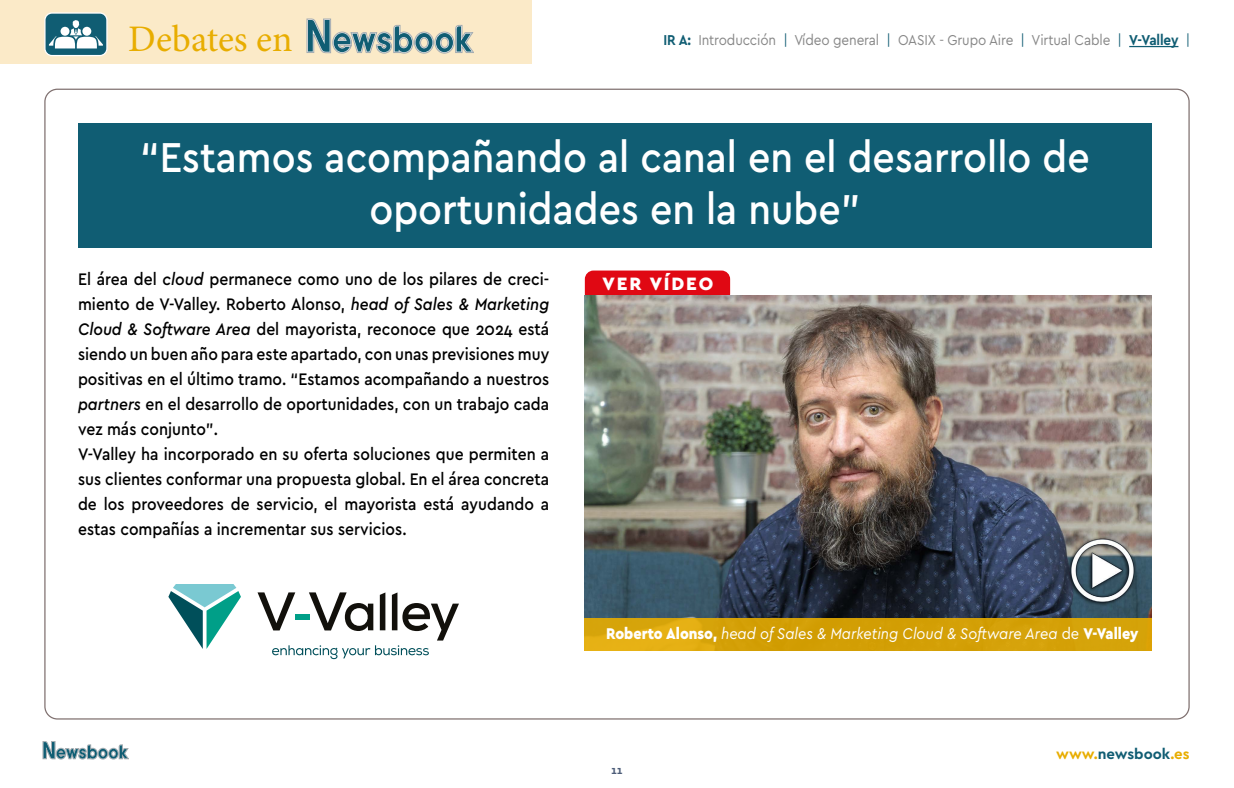
<style>
.page{position:relative;width:1234px;height:788px;background:#fff}
.page>*{position:absolute;margin:0;border:0;box-sizing:border-box;transform-origin:0 0}
.t1{font:500 43.75px/52.5px "Cera Pro";color:#fff;text-align:center;scale:.9 1}
.t2{font:37.5px "Minion Pro";color:#e8ad00}
.t3{font:900 18.75px "Cera Pro";letter-spacing:.1em;color:#fff}
.t4{font:500 17.5px/25px "Cera Pro";color:#000;scale:.9 1}
.t5{font:italic 16.25px "Cera Pro";color:#fff;scale:.9 1}
.t6{font:15px "Cera Pro";letter-spacing:-.01em;color:#878787;scale:.9 1}
.t7{font:700 15px "Cera Pro";color:#105d73}
.t8{font:700 11.25px "Cera Pro";color:#4d5d79}
.s1{font-weight:700;color:#105d73}
.s2{color:#105d73}
.s3{font-style:italic}
.s4{font-weight:900;font-style:normal}
.s5{font-style:normal}
.s6{color:#e8ad00}
</style>
<div class="page">
<div style="left:0;top:0;width:531px;height:64px;background:#fbeac8"></div>
<svg style="left:307px;top:19px;width:167px;height:34px"></svg>
<svg style="left:43px;top:741px;width:85px;height:18px"></svg>
<div style="left:45px;top:13px;width:62px;height:43px;background:#105d73;border-radius:7px"></div>
<svg style="left:49px;top:20px;width:54px;height:28px"></svg>
<div style="left:44px;top:12px;width:64px;height:44px;border:1px solid #fff;border-radius:7px"></div>
<hr style="left:1129px;top:46px;width:49px;height:1px;background:#105d73">
<div style="left:78px;top:123px;width:1074px;height:124px;background:#105d73"></div>
<svg style="left:257px;top:592px;width:202px;height:67px"></svg>
<svg style="left:168px;top:584px;width:73px;height:65px"></svg>
<div style="left:585px;top:270px;width:145px;height:32px;background:#e00813;border-radius:9px"></div>
<img style="left:585px;top:296px;width:567px;height:322px">
<div style="left:585px;top:618px;width:567px;height:32px;background:linear-gradient(to right,#dca70c,#d19e05)"></div>
<img style="left:1058px;top:525px;width:90px;height:90px">
<h2 class="t2" style="left:128px;top:14px;width:166px">Debates en</h2>
<p class="t6" style="left:663px;top:30px;width:587px"><span class="s1">IR A:</span> Introducción <span class="s2">|</span> Vídeo general <span class="s2">|</span> OASIX - Grupo Aire <span class="s2">|</span> Virtual Cable <span class="s2">|</span> <span class="s1">V-Valley</span> <span class="s2">|</span></p>
<h1 class="t1" style="left:140px;top:129px;width:1056px">“Estamos acompañando al canal en el desarrollo de oportunidades en la nube”</h1>
<p class="t4" style="left:78px;top:265px;width:525px">El área del <span class="s3">cloud</span> permanece como uno de los pilares de creci&shy;miento de V-Valley. Roberto Alonso, <span class="s3">head of Sales &amp; Marketing Cloud &amp; Software Area</span> del mayorista, reconoce que 2024 está siendo un buen año para este apartado, con unas previsiones muy positivas en el último tramo. “Estamos acompañando a nuestros <span class="s3">partners</span> en el desarrollo de oportunidades, con un trabajo cada vez más conjunto”.<br>V-Valley ha incorporado en su oferta soluciones que permiten a sus clientes conformar una propuesta global. En el área concreta de los proveedores de servicio, el mayorista está ayudando a estas compañías a incrementar sus servicios.</p>
<p class="t3" style="left:602px;top:271px;width:112px">VER VÍDEO</p>
<p class="t5" style="left:606px;top:622px;width:593px"><span class="s4">Roberto Alonso,</span> head of Sales &amp; Marketing Cloud &amp; Software Area <span class="s5">de</span> <span class="s4">V-Valley</span></p>
<p class="t8" style="left:611px;top:762px;width:13px">11</p>
<p class="t7" style="left:1056px;top:743px;width:135px"><span class="s6">www.</span>newsbook<span class="s6">.es</span></p>
</div>
